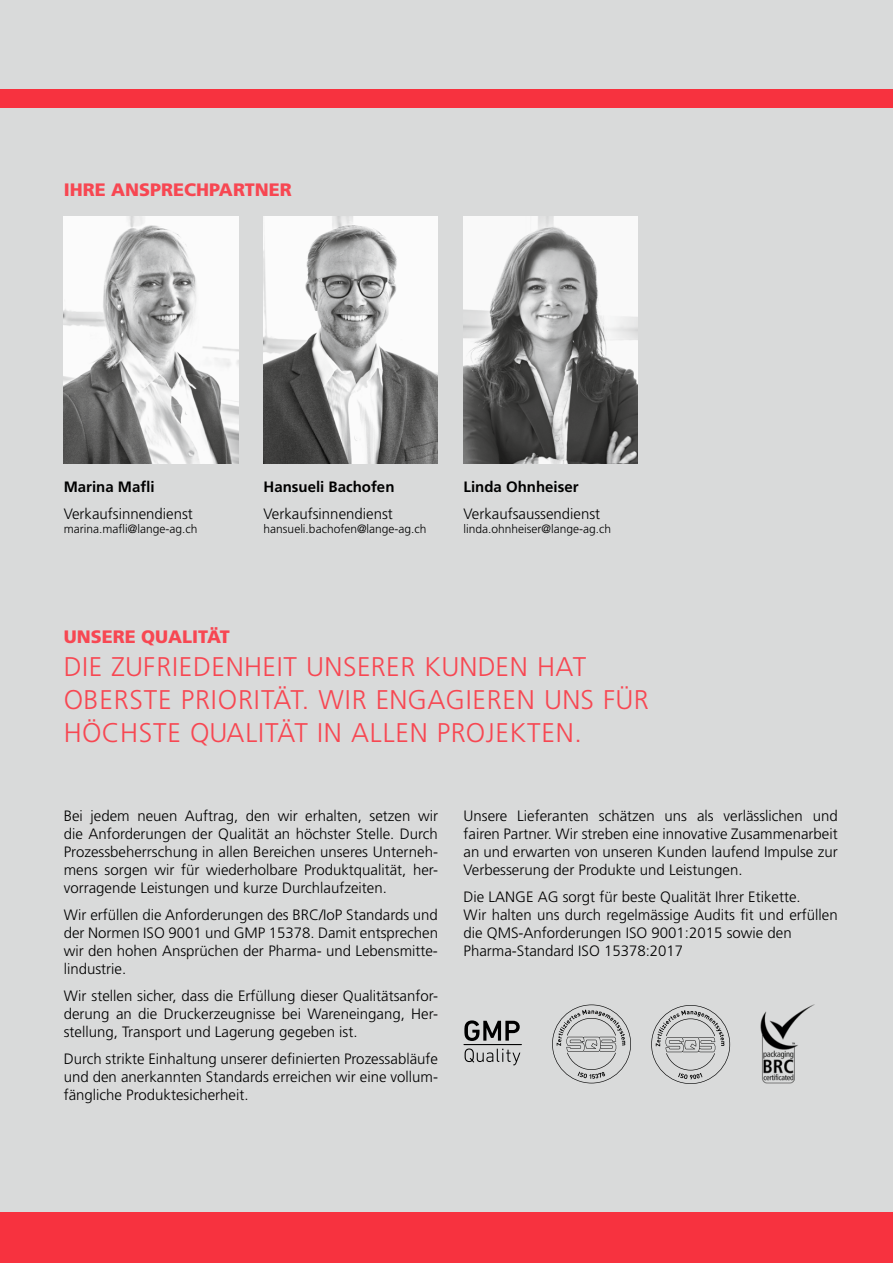
<style>
.page{position:relative;width:893px;height:1263px;background:#d9dada}
.page>*{position:absolute;margin:0;border:0;box-sizing:border-box;transform-origin:0 0}
.t1{font:300 27px/33px "Frutiger LT Std";letter-spacing:.03em;color:#f74752}
.t2{font:900 18px "Frutiger LT Std";color:#f74752}
.t3{font:300 15px/18px "Frutiger LT Std";color:#000;text-align:justify}
.t4{font:700 15px "Frutiger LT Std";color:#000}
.t5{font:300 12px "Frutiger LT Std";color:#000}
</style>
<div class="page">
<div style="left:0;top:89px;width:893px;height:19px;background:#f7323f"></div>
<div style="left:0;top:1212px;width:893px;height:51px;background:#f7323f"></div>
<img style="left:264px;top:217px;width:174px;height:246px">
<img style="left:64px;top:217px;width:174px;height:246px">
<img style="left:463px;top:217px;width:175px;height:246px">
<svg style="left:464px;top:1020px;width:56px;height:21px"></svg>
<svg style="left:465px;top:1048px;width:55px;height:17px"></svg>
<hr style="left:463px;top:1044px;width:59px;height:1px;background:#000">
<svg style="left:552px;top:1004px;width:79px;height:79px"></svg>
<svg style="left:651px;top:1005px;width:79px;height:79px"></svg>
<img style="left:760px;top:1004px;width:55px;height:80px">
<p class="t2" style="left:64px;top:179px;width:229px">IHRE ANSPRECHPARTNER</p>
<p class="t4" style="left:64px;top:478px;width:92px">Marina Mafli</p>
<p class="t3" style="left:64px;top:505px;width:131px">Verkaufsinnendienst</p>
<p class="t5" style="left:64px;top:522px;width:135px">marina.mafli@lange-ag.ch</p>
<p class="t4" style="left:264px;top:478px;width:132px">Hansueli Bachofen</p>
<p class="t3" style="left:264px;top:505px;width:131px">Verkaufsinnendienst</p>
<p class="t5" style="left:264px;top:522px;width:164px">hansueli.bachofen@lange-ag.ch</p>
<p class="t4" style="left:463px;top:478px;width:117px">Linda Ohnheiser</p>
<p class="t3" style="left:463px;top:505px;width:138px">Verkaufsaussendienst</p>
<p class="t5" style="left:463px;top:522px;width:149px">linda.ohnheiser@lange-ag.ch</p>
<p class="t2" style="left:64px;top:626px;width:167px">UNSERE QUALITÄT</p>
<h1 class="t1" style="left:64px;top:650px;width:586px">DIE ZUFRIEDENHEIT UNSERER KUNDEN HAT<br>OBERSTE PRIORITÄT. WIR ENGAGIEREN UNS FÜR<br>HÖCHSTE QUALITÄT IN ALLEN PROJEKTEN.</h1>
<p class="t3" style="left:64px;top:807px;width:376px">Bei jedem neuen Auftrag, den wir erhalten, setzen wir die Anforderungen der Qualität an höchster Stelle. Durch Prozessbeherrschung in allen Bereichen unseres Unterneh&shy;mens sorgen wir für wiederholbare Produktqualität, her&shy;vorragende Leistungen und kurze Durchlaufzeiten.</p>
<p class="t3" style="left:64px;top:906px;width:376px">Wir erfüllen die Anforderungen des BRC/IoP Standards und der Normen ISO 9001 und GMP 15378. Damit entsprechen wir den hohen Ansprüchen der Pharma- und Lebensmitte&shy;lindustrie.</p>
<p class="t3" style="left:64px;top:987px;width:376px">Wir stellen sicher, dass die Erfüllung dieser Qualitätsanfor&shy;derung an die Druckerzeugnisse bei Wareneingang, Her&shy;stellung, Transport und Lagerung gegeben ist.</p>
<p class="t3" style="left:64px;top:1050px;width:376px">Durch strikte Einhaltung unserer definierten Prozessabläufe und den anerkannten Standards erreichen wir eine vollum&shy;fängliche Produktesicherheit.</p>
<p class="t3" style="left:463px;top:807px;width:376px">Unsere Lieferanten schätzen uns als verlässlichen und fairen Partner. Wir streben eine innovative Zusammenarbeit an und erwarten von unseren Kunden laufend Impulse zur Verbesserung der Produkte und Leistungen.</p>
<p class="t3" style="left:463px;top:888px;width:376px;text-align:left">Die LANGE AG sorgt für beste Qualität Ihrer Etikette.<br>Wir halten uns durch regelmässige Audits fit und erfüllen die QMS-Anforderungen ISO 9001:2015 sowie den Pharma-Standard ISO 15378:2017</p>
</div>
